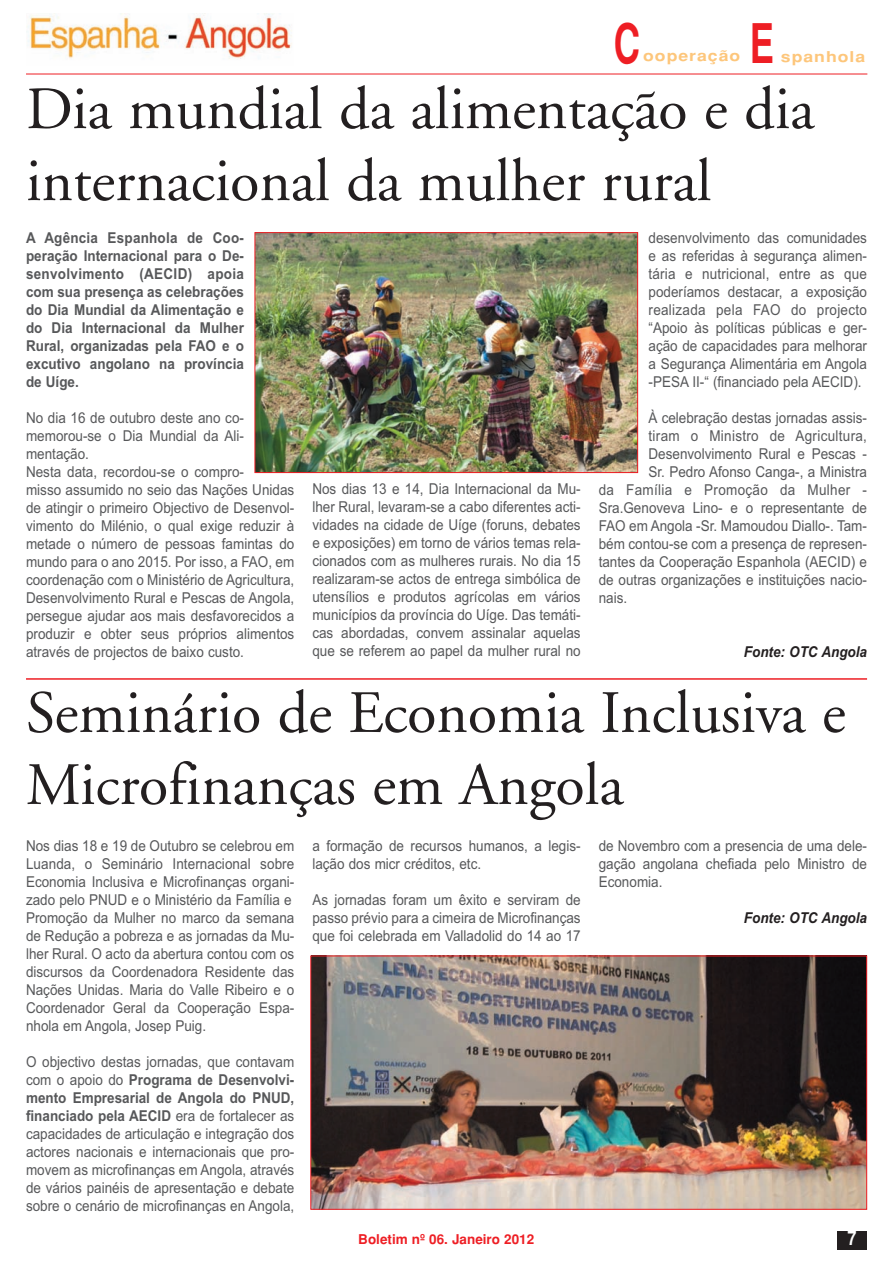
<style>
.page{position:relative;width:893px;height:1263px;background:#fff}
.page>*{position:absolute;margin:0;border:0;box-sizing:border-box;transform-origin:0 0}
.t1{font:60px/72px "Adobe Garamond";color:#231f20}
.t2{font:700 54.6px "Helvetica";color:#ee1e24;scale:.66 1}
.t3{font:700 19.8px "Helvetica";color:#fff;scale:.83 1}
.t4{font:15px/18px "Arial";color:#57585a;text-align:justify;scale:.9 1}
.t5{font:700 15px/18px "Arial";color:#57585a;text-align:justify;scale:.9 1}
.t6{font:15px "Arial";letter-spacing:.02em;color:#57585a;scale:.9 1}
.t7{font:italic 700 15px "Arial";color:#231f20;scale:.9 1}
.t8{font:700 15px "Helvetica";letter-spacing:.055em;color:#fdc67b;scale:1.18 1}
.t9{font:700 13.5px "Helvetica";color:#ee1e24}
.s1{font-weight:700}
</style>
<div class="page">
<div style="left:837px;top:1231px;width:30px;height:19px;background:#231f20"></div>
<hr style="left:26px;top:74px;width:841px;height:1px;background:#ee1e24">
<img style="left:26px;top:14px;width:266px;height:45px">
<img style="left:257px;top:234px;width:379px;height:237px">
<div style="left:255px;top:232px;width:383px;height:241px;border:1px solid #ee1e24"></div>
<img style="left:312px;top:957px;width:553px;height:251px">
<div style="left:310px;top:955px;width:557px;height:255px;border:1px solid #ee1e24"></div>
<hr style="left:26px;top:678px;width:841px;height:2px;background:#ee1e24">
<h2 class="t2" style="left:614px;top:23px;width:41px">C</h2>
<h2 class="t2" style="left:750px;top:23px;width:38px">E</h2>
<p class="t8" style="left:643px;top:50px;width:84px">ooperação</p>
<p class="t8" style="left:781px;top:51px;width:73px">spanhola</p>
<h1 class="t1" style="left:26px;top:79px;width:790px">Dia mundial da alimentação e dia internacional da mulher rural</h1>
<p class="t5" style="left:26px;top:230px;width:244px">A Agência Espanhola de Coo&shy;peração Internacional para o De&shy;senvolvimento (AECID) apoia com sua presença as celebrações do Dia Mundial da Alimentação e do Dia Internacional da Mulher Rural, organizadas pela FAO e o excutivo angolano na província de Uíge.</p>
<p class="t4" style="left:26px;top:410px;width:300px;text-align:left">No dia 16 de outubro deste ano co&shy;memorou-se o Dia Mundial da Ali&shy;mentação.<br>Nesta data, recordou-se o compro-<br>misso assumido no seio das Nações Unidas de atingir o primeiro Objectivo de Desenvol&shy;vimento do Milénio, o qual exige reduzir à metade o número de pessoas famintas do mundo para o ano 2015. Por isso, a FAO, em coordenação com o Ministério de Agricultura, Desenvolvimento Rural e Pescas de Angola, persegue ajudar aos mais desfavorecidos a produzir e obter seus próprios alimentos através de projectos de baixo custo.</p>
<p class="t4" style="left:648px;top:230px;width:244px">desenvolvimento das comunidades e as referidas à segurança alimen&shy;tária e nutricional, entre as que poderíamos destacar, a exposição realizada pela FAO do projecto “Apoio às políticas públicas e ger&shy;ação de capacidades para melhorar a Segurança Alimentária em Angola -PESA II-“ (financiado pela AECID).</p>
<p class="t4" style="left:648px;top:410px;width:244px">À celebração destas jornadas assis-</p>
<p class="t6" style="left:648px;top:430px;width:244px">tiram o Ministro de Agricultura,</p>
<p class="t4" style="left:648px;top:446px;width:244px">Desenvolvimento Rural e Pescas -</p>
<p class="t4" style="left:648px;top:464px;width:244px">Sr. Pedro Afonso Canga-, a Ministra</p>
<p class="t6" style="left:599px;top:484px;width:300px">da Família e Promoção da Mulher -</p>
<p class="t4" style="left:599px;top:500px;width:300px">Sra.Genoveva Lino- e o representante de</p>
<p class="t4" style="left:599px;top:518px;width:300px">FAO em Angola -Sr. Mamoudou Diallo-. Tam-</p>
<p class="t4" style="left:599px;top:536px;width:300px">bém contou-se com a presença de represen-</p>
<p class="t4" style="left:599px;top:554px;width:300px">tantes da Cooperação Espanhola (AECID) e</p>
<p class="t4" style="left:599px;top:572px;width:300px">de outras organizações e instituições nacio-</p>
<p class="t4" style="left:599px;top:590px;width:33px">nais.</p>
<p class="t4" style="left:312px;top:482px;width:300px">Nos dias 13 e 14, Dia Internacional da Mu&shy;lher Rural, levaram-se a cabo diferentes acti&shy;vidades na cidade de Uíge (foruns, debates e exposições) em torno de vários temas rela&shy;cionados com as mulheres rurais. No dia 15 realizaram-se actos de entrega simbólica de utensílios e produtos agrícolas em vários municípios da província do Uíge. Das temáti&shy;cas abordadas, convem assinalar aquelas que se referem ao papel da mulher rural no</p>
<p class="t7" style="left:744px;top:646px;width:138px">Fonte: OTC Angola</p>
<h1 class="t1" style="left:26px;top:682px;width:821px">Seminário de Economia Inclusiva e<br>Microfinanças em Angola</h1>
<p class="t4" style="left:26px;top:838px;width:300px;text-align:left">Nos dias 18 e 19 de Outubro se celebrou em Luanda, o Seminário Internacional sobre Economia Inclusiva e Microfinanças organi&shy;zado pelo PNUD e o Ministério da Família e Promoção da Mulher no marco da semana de Redução a pobreza e as jornadas da Mu&shy;lher Rural. O acto da abertura contou com os discursos da Coordenadora Residente das Nações Unidas. Maria do Valle Ribeiro e o Coordenador Geral da Cooperação Espa&shy;nhola em Angola, Josep Puig.</p>
<p class="t4" style="left:26px;top:1054px;width:300px">O objectivo destas jornadas, que contavam com o apoio do <span class="s1">Programa de Desenvolvi&shy;mento Empresarial de Angola do PNUD, financiado pela AECID</span> era de fortalecer as capacidades de articulação e integração dos actores nacionais e internacionais que pro&shy;movem as microfinanças em Angola, através de vários painéis de apresentação e debate sobre o cenário de microfinanças en Angola,</p>
<p class="t4" style="left:312px;top:838px;width:300px">a formação de recursos humanos, a legis&shy;lação dos micr créditos, etc.</p>
<p class="t4" style="left:312px;top:892px;width:300px">As jornadas foram um êxito e serviram de passo prévio para a cimeira de Microfinanças que foi celebrada em Valladolid do 14 ao 17</p>
<p class="t4" style="left:599px;top:838px;width:300px">de Novembro com a presencia de uma dele&shy;gação angolana chefiada pelo Ministro de Economia.</p>
<p class="t7" style="left:744px;top:912px;width:138px">Fonte: OTC Angola</p>
<p class="t9" style="left:358px;top:1235px;width:177px">Boletim nº 06. Janeiro 2012</p>
<h3 class="t3" style="left:848px;top:1231px;width:12px">7</h3>
</div>
